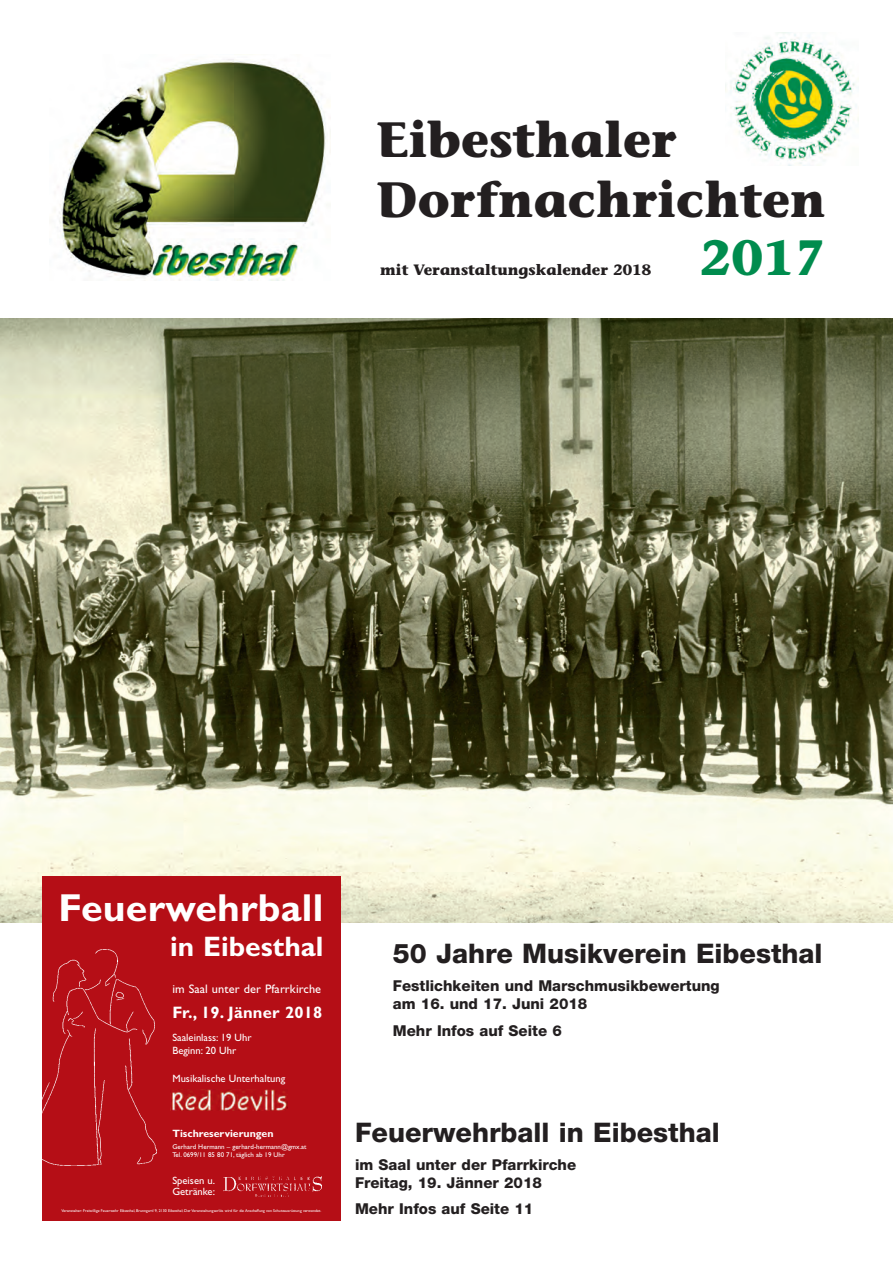
<style>
.page{position:relative;width:893px;height:1263px;background:#fff}
.page>*{position:absolute;margin:0;border:0;box-sizing:border-box;transform-origin:0 0}
.t1{font:700 49.5px/59.4px "Stone Informal";color:#231f20}
.t2{font:700 49.5px "Stone Informal";color:#008c4e}
.t3{font:39.15px "Gill Sans Bold+PVXOUH";letter-spacing:.005em;color:#fff}
.t4{font:28.2px "Gill Sans Bold+PVXOUH";color:#fff}
.t5{font:800 27px "Helvetica Neue";color:#231f20}
.t6{font:16.65px "Gill Sans Bold+PVXOUH";letter-spacing:.01em;color:#fff}
.t7{font:800 15px/18px "Helvetica Neue";color:#231f20}
.t8{font:700 15px "Stone Informal";color:#231f20}
.t9{font:12.3px "Gill Sans+ICVRMB";letter-spacing:.01em;color:#fff}
.t10{font:10.65px/12.8px "Gill Sans+ICVRMB";color:#fff}
.t11{font:10.65px "Gill Sans Bold+PVXOUH";color:#fff}
.t12{font:6.9px/8.2px "Gill Sans+ICVRMB";color:#fff}
.t13{font:4.05px "Gill Sans+ICVRMB";color:#fff}
</style>
<div class="page">
<img style="left:54px;top:59px;width:272px;height:222px">
<img style="left:730px;top:33px;width:129px;height:133px">
<img style="left:0;top:319px;width:893px;height:604px">
<div style="left:43px;top:876px;width:297px;height:344px;background:#b50e16"></div>
<img style="left:43px;top:949px;width:114px;height:217px">
<img style="left:224px;top:1176px;width:97px;height:21px">
<img style="left:172px;top:1089px;width:115px;height:22px">
<p class="t1" style="left:376px;top:115px;width:451px">Eibesthaler<br>Dorfnachrichten</p>
<p class="t8" style="left:380px;top:264px;width:272px">mit Veranstaltungskalender 2018</p>
<p class="t2" style="left:700px;top:239px;width:126px">2017</p>
<p class="t3" style="left:59px;top:893px;width:266px">Feuerwehrball</p>
<p class="t4" style="left:170px;top:936px;width:155px">in Eibesthal</p>
<p class="t9" style="left:172px;top:984px;width:150px">im Saal unter der Pfarrkirche</p>
<p class="t6" style="left:172px;top:1006px;width:151px">Fr., 19. Jänner 2018</p>
<p class="t10" style="left:172px;top:1032px;width:81px">Saaleinlass: 19 Uhr<br>Beginn: 20 Uhr</p>
<p class="t10" style="left:172px;top:1073px;width:114px">Musikalische Unterhaltung</p>
<p class="t11" style="left:172px;top:1129px;width:103px">Tischreservierungen</p>
<p class="t12" style="left:172px;top:1143px;width:136px">Gerhard Hermann – gerhard-hermann@gmx.at<br>Tel. 0699/11 85 80 71, täglich ab 19 Uhr</p>
<p class="t10" style="left:172px;top:1176px;width:44px;line-height:10.9px">Speisen u.<br>Getränke:</p>
<p class="t13" style="left:62px;top:1208px;width:261px">Veranstalter: Freiwillige Feuerwehr Eibesthal, Brunngartl 9, 2130 Eibesthal; Der Veranstaltungserlös wird für die Anschaffung von Schutzausrüstung verwendet.</p>
<p class="t5" style="left:393px;top:944px;width:431px">50 Jahre Musikverein Eibesthal</p>
<p class="t7" style="left:393px;top:978px;width:328px">Festlichkeiten und Marschmusikbewertung am 16. und 17. Juni 2018</p>
<p class="t7" style="left:393px;top:1023px;width:170px">Mehr Infos auf Seite 6</p>
<p class="t5" style="left:355px;top:1122px;width:366px">Feuerwehrball in Eibesthal</p>
<p class="t7" style="left:355px;top:1157px;width:223px">im Saal unter der Pfarrkirche<br>Freitag, 19. Jänner 2018</p>
<p class="t7" style="left:355px;top:1201px;width:180px">Mehr Infos auf Seite 11</p>
</div>
